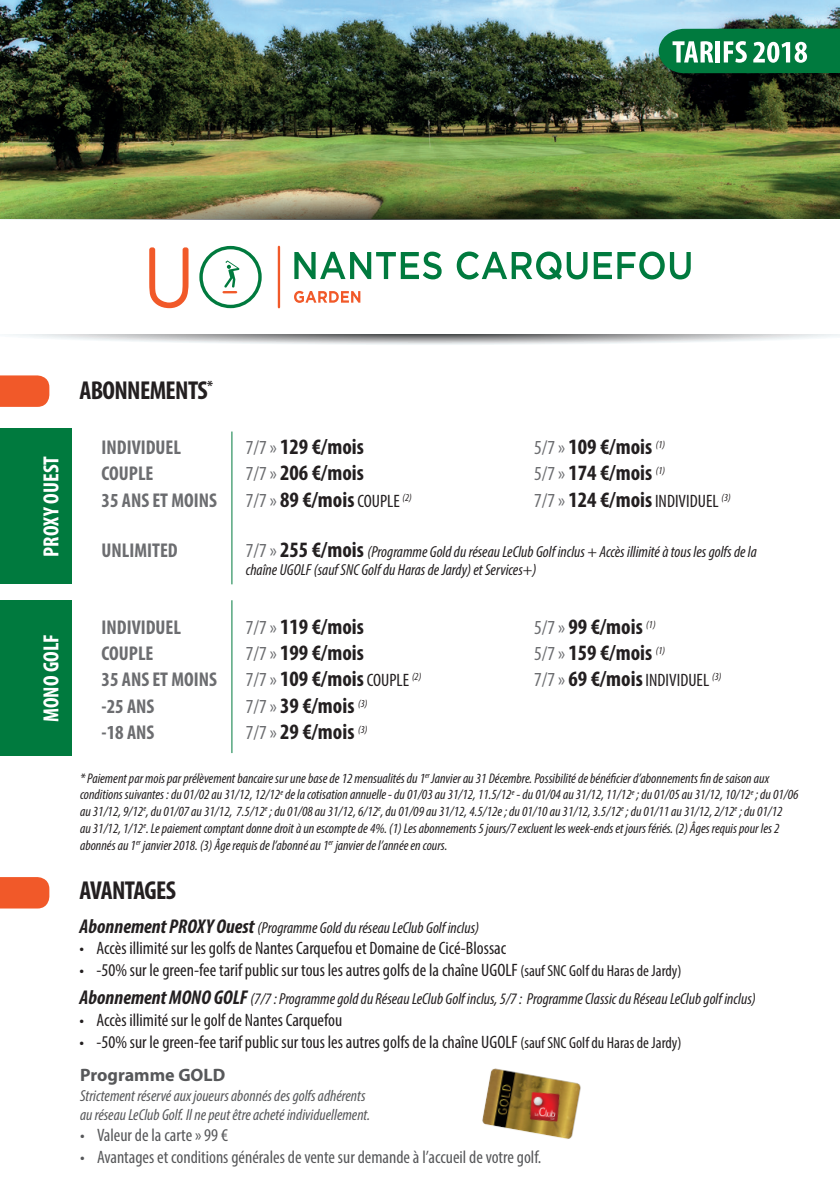
<style>
.page{position:relative;width:840px;height:1191px;background:#fff}
.page>*{position:absolute;margin:0;border:0;box-sizing:border-box;transform-origin:0 0}
.t1{font:700 condensed 26px "Myriad Pro";letter-spacing:-.025em;color:#231f20}
.t2{font:700 condensed 22px "Myriad Pro";color:#231f20}
.t3{font:700 condensed 22px "Myriad Pro";color:#fff}
.t4{font:700 condensed 20px "Myriad Pro";color:#6c6d70}
.t5{font:condensed 18px "Myriad Pro";color:#231f20}
.t6{font:condensed 18px "Myriad Pro";color:#57585a}
.t7{font:700 18px "Myriad Pro";color:#57585a}
.t8{font:italic condensed 16px/18px "Myriad Pro";color:#231f20}
.t9{font:italic condensed 16px/19.2px "Myriad Pro";color:#57585a}
.t10{font:italic condensed 14px/16.8px "Myriad Pro";color:#231f20}
.s1{font-weight:400;font-size:20px;color:#6c6d70}
.s2{font-weight:400;font-size:18px}
.s3{font-size:20px;color:#6c6d70}
.s4{font-weight:700;font-size:22px}
.s5{font-style:normal;font-size:20px;color:#6c6d70}
.s6{font-weight:700;font-style:normal;font-size:22px}
.s7{font-weight:700;font-size:20px}
.s8{font-size:16px}
</style>
<div class="page">
<img style="left:0;top:0;width:839px;height:219px">
<svg style="left:9px;top:334px;width:830px;height:11px"></svg>
<svg style="left:0;top:187px;width:778px;height:32px"></svg>
<svg style="left:658px;top:28px;width:181px;height:45px"></svg>
<svg style="left:149px;top:247px;width:39px;height:61px"></svg>
<hr style="left:277px;top:246px;width:3px;height:62px;background:#f15929">
<svg style="left:199px;top:246px;width:62px;height:62px"></svg>
<svg style="left:294px;top:252px;width:147px;height:27px"></svg>
<svg style="left:456px;top:251px;width:131px;height:29px"></svg>
<svg style="left:593px;top:252px;width:18px;height:27px"></svg>
<svg style="left:617px;top:251px;width:73px;height:28px"></svg>
<svg style="left:294px;top:291px;width:66px;height:12px"></svg>
<div style="left:0;top:428px;width:71px;height:156px;background:#007a3e"></div>
<div style="left:0;top:600px;width:71px;height:156px;background:#007a3e"></div>
<hr style="left:231px;top:431px;width:1px;height:153px;background:#007a3e">
<hr style="left:231px;top:600px;width:1px;height:153px;background:#007a3e">
<div style="left:0;top:877px;width:49px;height:31px;background:#f15929"></div>
<svg style="left:0;top:375px;width:49px;height:32px"></svg>
<img style="left:482px;top:1068px;width:99px;height:71px">
<h2 class="t3" style="left:37px;top:557px;width:102px;rotate:-90deg">PROXY OUEST</h2>
<h2 class="t3" style="left:37px;top:722px;width:89px;rotate:-90deg">MONO GOLF</h2>
<h1 class="t1" style="left:79px;top:374px;width:135px">ABONNEMENTS<sup>*</sup></h1>
<h3 class="t4" style="left:101px;top:435px;width:81px">INDIVIDUEL</h3>
<h2 class="t2" style="left:245px;top:433px;width:120px"><span class="s1">7/7 »</span> 129 €/mois</h2>
<h2 class="t2" style="left:533px;top:433px;width:132px"><span class="s1">5/7 »</span> 109 €/mois <sup>(1)</sup></h2>
<h3 class="t4" style="left:101px;top:461px;width:53px">COUPLE</h3>
<h2 class="t2" style="left:245px;top:459px;width:120px"><span class="s1">7/7 »</span> 206 €/mois</h2>
<h2 class="t2" style="left:533px;top:459px;width:132px"><span class="s1">5/7 »</span> 174 €/mois <sup>(1)</sup></h2>
<h3 class="t4" style="left:101px;top:488px;width:117px">35 ANS ET MOINS</h3>
<h2 class="t2" style="left:245px;top:486px;width:168px"><span class="s1">7/7 »</span> 89 €/mois <span class="s2">COUPLE</span> <sup>(2)</sup></h2>
<p class="t5" style="left:533px;top:490px;width:198px"><span class="s3">7/7 »</span> <span class="s4">124 €/mois</span> INDIVIDUEL <sup>(3)</sup></p>
<h3 class="t4" style="left:101px;top:538px;width:78px">UNLIMITED</h3>
<p class="t8" style="left:245px;top:543px;width:512px"><span class="s5">7/7 »</span> <span class="s6">255 €/mois</span> (Programme Gold du réseau LeClub Golf inclus + Accès illimité à tous les golfs de la chaîne UGOLF (sauf SNC Golf du Haras de Jardy) et Services+)</p>
<h3 class="t4" style="left:101px;top:614px;width:81px">INDIVIDUEL</h3>
<h2 class="t2" style="left:245px;top:612px;width:120px"><span class="s1">7/7 »</span> 119 €/mois</h2>
<h2 class="t2" style="left:533px;top:612px;width:123px"><span class="s1">5/7 »</span> 99 €/mois <sup>(1)</sup></h2>
<h3 class="t4" style="left:101px;top:641px;width:53px">COUPLE</h3>
<h2 class="t2" style="left:245px;top:639px;width:120px"><span class="s1">7/7 »</span> 199 €/mois</h2>
<h2 class="t2" style="left:533px;top:639px;width:132px"><span class="s1">5/7 »</span> 159 €/mois <sup>(1)</sup></h2>
<h3 class="t4" style="left:101px;top:667px;width:117px">35 ANS ET MOINS</h3>
<h2 class="t2" style="left:245px;top:665px;width:177px"><span class="s1">7/7 »</span> 109 €/mois <span class="s2">COUPLE</span> <sup>(2)</sup></h2>
<p class="t5" style="left:533px;top:669px;width:189px"><span class="s3">7/7 »</span> <span class="s4">69 €/mois</span> INDIVIDUEL <sup>(3)</sup></p>
<h3 class="t4" style="left:101px;top:693px;width:54px">-25 ANS</h3>
<h2 class="t2" style="left:245px;top:692px;width:123px"><span class="s1">7/7 »</span> 39 €/mois <sup>(3)</sup></h2>
<h3 class="t4" style="left:101px;top:720px;width:54px">-18 ANS</h3>
<h2 class="t2" style="left:245px;top:718px;width:123px"><span class="s1">7/7 »</span> 29 €/mois <sup>(3)</sup></h2>
<p class="t10" style="left:80px;top:769px;width:719px">* Paiement par mois par prélèvement bancaire sur une base de 12 mensualités du 1<sup>er</sup> Janvier au 31 Décembre. Possibilité de bénéficier d’abonnements fin de saison aux conditions suivantes : du 01/02 au 31/12, 12/12<sup>e</sup> de la cotisation annuelle - du 01/03 au 31/12, 11.5/12<sup>e</sup> - du 01/04 au 31/12, 11/12<sup>e</sup> ; du 01/05 au 31/12, 10/12<sup>e</sup> ; du 01/06 au 31/12, 9/12<sup>e</sup>, du 01/07 au 31/12, 7.5/12<sup>e</sup> ; du 01/08 au 31/12, 6/12<sup>e</sup>, du 01/09 au 31/12, 4.5/12e ; du 01/10 au 31/12, 3.5/12<sup>e</sup> ; du 01/11 au 31/12, 2/12<sup>e</sup> ; du 01/12<br>au 31/12, 1/12<sup>e</sup>. Le paiement comptant donne droit à un escompte de 4%. (1) Les abonnements 5 jours/7 excluent les week-ends et jours fériés. (2) Âges requis pour les 2 abonnés au 1<sup>er</sup> janvier 2018. (3) Âge requis de l’abonné au 1<sup>er</sup> janvier de l’année en cours.</p>
<h1 class="t1" style="left:79px;top:874px;width:98px">AVANTAGES</h1>
<p class="t8" style="left:79px;top:918px;width:401px"><span class="s7">Abonnement PROXY Ouest</span> (Programme Gold du réseau LeClub Golf inclus)</p>
<p class="t5" style="left:79px;top:937px;width:428px">• Accès illimité sur les golfs de Nantes Carquefou et Domaine de Cicé-Blossac</p>
<p class="t5" style="left:79px;top:959px;width:603px">• -50% sur le green-fee tarif public sur tous les autres golfs de la chaîne UGOLF <span class="s8">(sauf SNC Golf du Haras de Jardy)</span></p>
<p class="t8" style="left:79px;top:989px;width:677px"><span class="s7">Abonnement MONO GOLF</span> (7/7 : Programme gold du Réseau LeClub Golf inclus, 5/7 : Programme Classic du Réseau LeClub golf inclus)</p>
<p class="t5" style="left:79px;top:1009px;width:264px">• Accès illimité sur le golf de Nantes Carquefou</p>
<p class="t5" style="left:79px;top:1031px;width:603px">• -50% sur le green-fee tarif public sur tous les autres golfs de la chaîne UGOLF <span class="s8">(sauf SNC Golf du Haras de Jardy)</span></p>
<p class="t7" style="left:80px;top:1063px;width:147px">Programme GOLD</p>
<p class="t9" style="left:80px;top:1085px;width:292px">Strictement réservé aux joueurs abonnés des golfs adhérents au réseau LeClub Golf. Il ne peut être acheté individuellement.</p>
<p class="t6" style="left:80px;top:1124px;width:149px">• Valeur de la carte » 99 €</p>
<p class="t6" style="left:80px;top:1146px;width:462px">• Avantages et conditions générales de vente sur demande à l’accueil de votre golf.</p>
</div>
